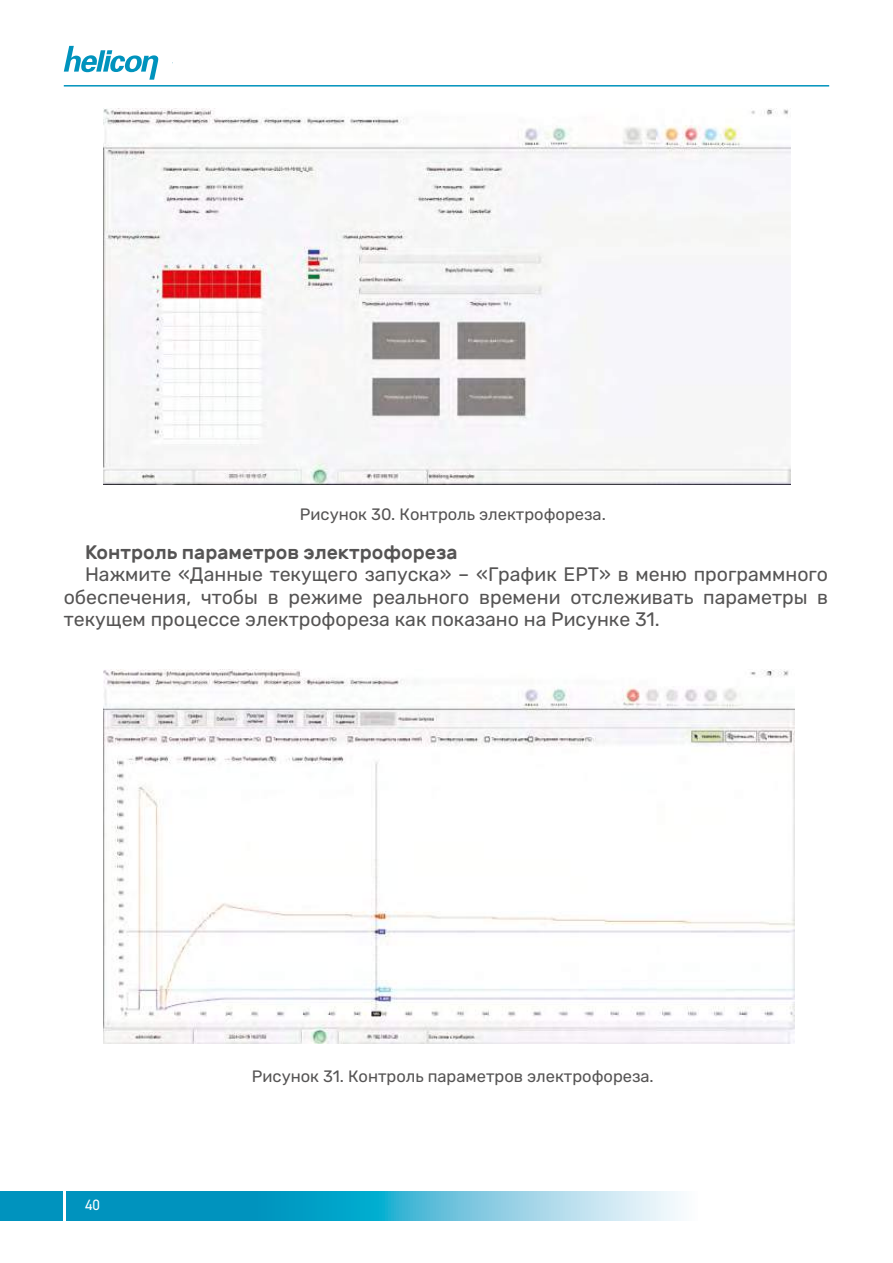
<style>
.page{position:relative;width:893px;height:1263px;background:#fff}
.page>*{position:absolute;margin:0;border:0;box-sizing:border-box;transform-origin:0 0}
.t1{font:19.5px/22.5px "Rubik";color:#555454;text-align:justify}
.t2{font:500 19.5px "Rubik";color:#555454}
.t3{font:16.5px "Rubik";color:#555454}
.t4{font:15px "DIN2014";color:#fff}
</style>
<div class="page">
<svg style="left:0;top:1191px;width:681px;height:30px;background:#44b2d2"></svg>
<svg style="left:64px;top:46px;width:94px;height:34px"></svg>
<hr style="left:64px;top:1174px;width:2px;height:73px;background:#fff">
<hr style="left:64px;top:85px;width:765px;height:2px;background:#0093bd">
<img style="left:103px;top:108px;width:688px;height:376px">
<img style="left:103px;top:669px;width:692px;height:375px">
<p class="t3" style="left:300px;top:505px;width:307px">Рисунок 30. Контроль электрофореза.</p>
<p class="t2" style="left:85px;top:541px;width:374px">Контроль параметров электрофореза</p>
<p class="t1" style="left:64px;top:564px;width:766px;text-indent:21px">Нажмите «Данные текущего запуска» – «График EPT» в меню программного обеспечения, чтобы в режиме реального времени отслеживать параметры в текущем процессе электрофореза как показано на Рисунке 31.</p>
<p class="t4" style="left:85px;top:1196px;width:16px">40</p>
<p class="t3" style="left:252px;top:1067px;width:403px">Рисунок 31. Контроль параметров электрофореза.</p>
</div>
